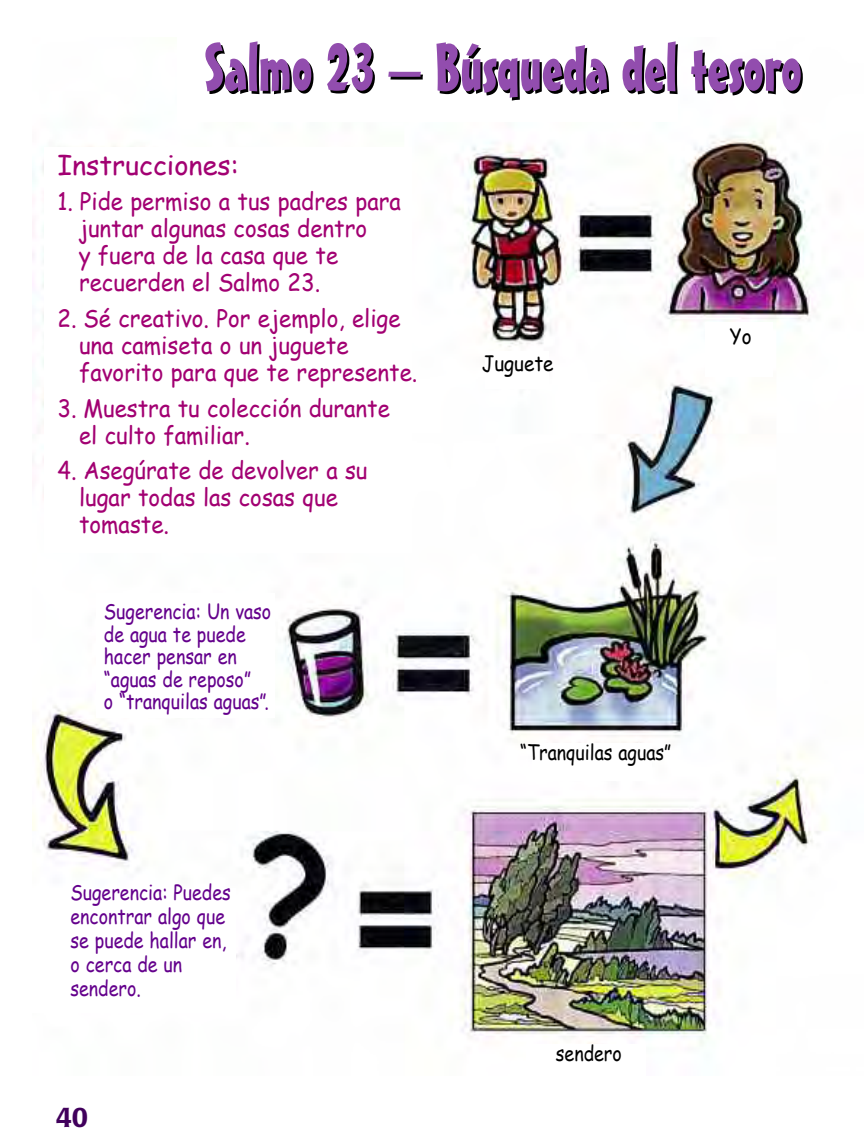
<style>
.page{position:relative;width:864px;height:1148px;background:#fff}
.page>*{position:absolute;margin:0;border:0;box-sizing:border-box;transform-origin:0 0}
.t1{font:66px "Mister Earl BT";letter-spacing:-.005em;color:#000}
.t2{font:27px "Comic Sans MS";color:#a20072}
.t3{font:500 27px "Poppl Laudatio";color:#41005c}
.t4{font:24px/27px "Comic Sans MS";color:#a20072;scale:.93 1}
.t5{font:21px/22.5px "Comic Sans MS";color:#64008c;scale:.85 1}
.t6{font:21px "Comic Sans MS";color:#000;scale:.85 1}
.t7{font:21px "Comic Sans MS";color:#000;scale:.9 1}
</style>
<div class="page">
<img style="left:33px;top:131px;width:793px;height:914px">
<div style="left:44px;top:147px;width:367px;height:405px;background:#fff"></div>
<div style="left:486px;top:351px;width:63px;height:37px;background:#fff"></div>
<div style="left:705px;top:322px;width:67px;height:54px;background:#fff"></div>
<div style="left:96px;top:592px;width:178px;height:125px;background:#fff"></div>
<div style="left:533px;top:743px;width:119px;height:38px;background:#fff"></div>
<div style="left:526px;top:1044px;width:119px;height:38px;background:#fff"></div>
<div style="left:27px;top:888px;width:209px;height:124px;background:#fff"></div>
<h1 class="t1" style="left:206px;top:46px;width:600px">Salmo 23 – Búsqueda del tesoro</h1>
<p class="t2" style="left:57px;top:145px;width:183px">Instrucciones:</p>
<p class="t4" style="left:79px;top:187px;width:348px;text-indent:-22px">1. Pide permiso a tus padres para juntar algunas cosas dentro<br>y fuera de la casa que te recuerden el Salmo 23.</p>
<p class="t4" style="left:79px;top:304px;width:366px;text-indent:-22px">2. Sé creativo. Por ejemplo, elige una camiseta o un juguete favorito para que te represente.</p>
<p class="t4" style="left:79px;top:393px;width:336px;text-indent:-22px">3. Muestra tu colección durante el culto familiar.</p>
<p class="t4" style="left:79px;top:456px;width:312px;text-indent:-22px">4. Asegúrate de devolver a su lugar todas las cosas que tomaste.</p>
<p class="t5" style="left:104px;top:599px;width:198px">Sugerencia: Un vaso de agua te puede hacer pensar en “aguas de reposo”<br>o “tranquilas aguas”.</p>
<p class="t5" style="left:70px;top:879px;width:190px;line-height:24px">Sugerencia: Puedes encontrar algo que se puede hallar en, o cerca de un sendero.</p>
<p class="t3" style="left:56px;top:1106px;width:34px">40</p>
<p class="t7" style="left:482px;top:348px;width:81px">Juguete</p>
<p class="t7" style="left:730px;top:321px;width:26px">Yo</p>
<p class="t6" style="left:520px;top:737px;width:179px">“Tranquilas aguas”</p>
<p class="t6" style="left:556px;top:1038px;width:79px">sendero</p>
</div>
